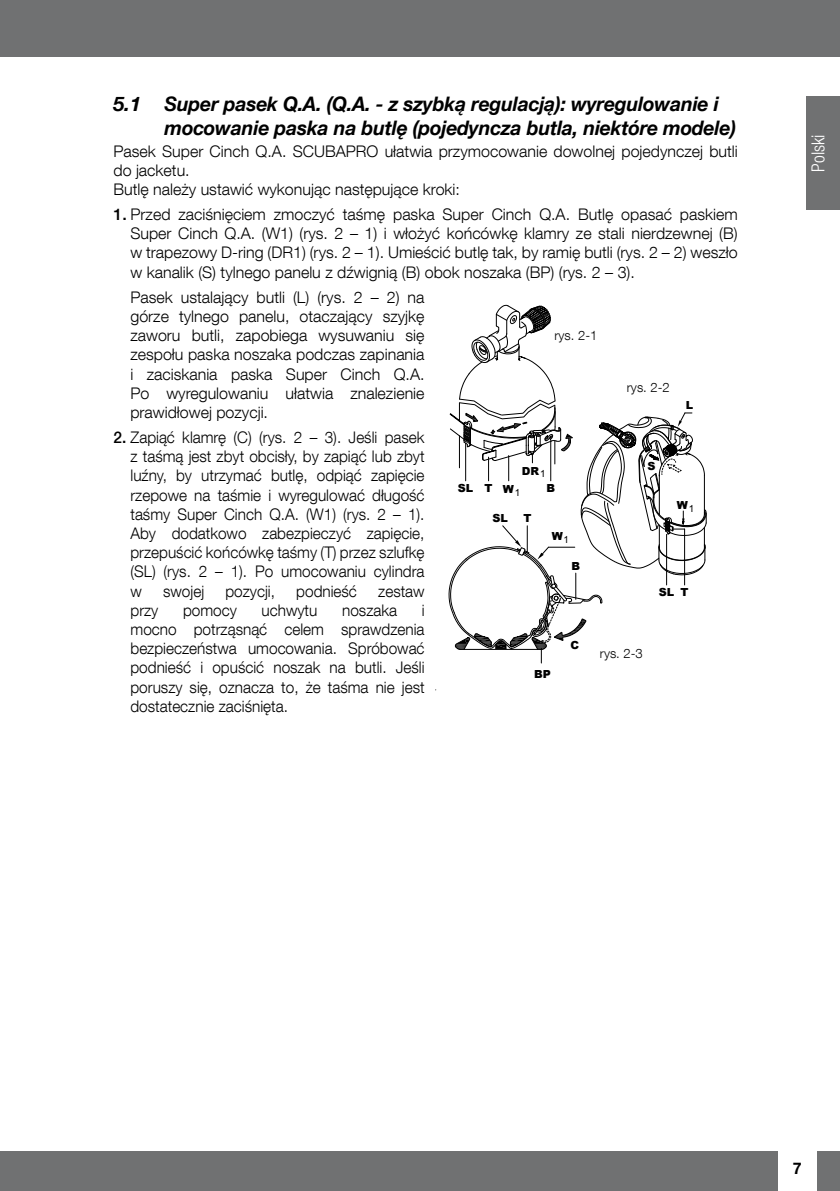
<style>
.page{position:relative;width:840px;height:1191px;background:#fff}
.page>*{position:absolute;margin:0;border:0;box-sizing:border-box;transform-origin:0 0}
.t1{font:italic 700 20px/24px "Helvetica Neue LT Com";letter-spacing:-.01em;color:#000}
.t2{font:300 condensed 18px "Helvetica Neue LT Com";color:#fff}
.t3{font:300 16px/19.2px "Helvetica Neue LT Com";color:#000;text-align:justify}
.t4{font:300 16px/19.2px "Helvetica Neue LT Com";color:#000;text-align:justify;scale:.96 1}
.t5{font:700 16px "Helvetica Neue LT Com";color:#000}
.t6{font:300 13px "Helvetica Neue LT Com";color:#000}
.t7{font:900 11.2px "Arial";color:#000}
.t8{font:9.8px "Arial";color:#000}
.s1{font-weight:500}
</style>
<div class="page">
<div style="left:0;top:0;width:839px;height:57px;background:#707172"></div>
<div style="left:0;top:1151px;width:777px;height:40px;background:#707172"></div>
<div style="left:816px;top:1151px;width:23px;height:40px;background:#707172"></div>
<div style="left:805px;top:96px;width:34px;height:114px;background:#707172"></div>
<svg style="left:448px;top:305px;width:258px;height:358px"></svg>
<p class="t1" style="left:164px;top:91px;width:572px;text-indent:-51px">5.1 Super pasek Q.A. (Q.A. - z szybką regulacją): wyregulowanie i mocowanie paska na butlę (pojedyncza butla, niektóre modele)</p>
<p class="t3" style="left:113px;top:141px;width:625px;text-align:left">Pasek Super Cinch Q.A. SCUBAPRO ułatwia przymocowanie dowolnej pojedynczej butli do jacketu.<br>Butlę należy ustawić wykonując następujące kroki:</p>
<p class="t3" style="left:130px;top:204px;width:608px;text-indent:-17px"><span class="s1">1.</span> Przed zaciśnięciem zmoczyć taśmę paska Super Cinch Q.A. Butlę opasać paskiem Super Cinch Q.A. (W1) (rys. 2 – 1) i włożyć końcówkę klamry ze stali nierdzewnej (B) w trapezowy D-ring (DR1) (rys. 2 – 1). Umieścić butlę tak, by ramię butli (rys. 2 – 2) weszło w kanalik (S) tylnego panelu z dźwignią (B) obok noszaka (BP) (rys. 2 – 3).</p>
<p class="t3" style="left:130px;top:287px;width:295px">Pasek ustalający butli (L) (rys. 2 – 2) na górze tylnego panelu, otaczający szyjkę zaworu butli, zapobiega wysuwaniu się zespołu paska noszaka podczas zapinania i zaciskania paska Super Cinch Q.A.<br>Po wyregulowaniu ułatwia znalezienie prawidłowej pozycji.</p>
<p class="t4" style="left:130px;top:427px;width:308px;text-indent:-17px"><span class="s1">2.</span> Zapiąć klamrę (C) (rys. 2 – 3). Jeśli pasek z taśmą jest zbyt obcisły, by zapiąć lub zbyt luźny, by utrzymać butlę, odpiąć zapięcie rzepowe na taśmie i wyregulować długość taśmy Super Cinch Q.A. (W1) (rys. 2 – 1).<br>Aby dodatkowo zabezpieczyć zapięcie, przepuścić końcówkę taśmy (T) przez szlufkę (SL) (rys. 2 – 1). Po umocowaniu cylindra w</p>
<p class="t6" style="left:554px;top:328px;width:44px">rys. 2-1</p>
<p class="t6" style="left:626px;top:379px;width:44px">rys. 2-2</p>
<p class="t7" style="left:685px;top:397px;width:9px">L</p>
<p class="t7" style="left:647px;top:458px;width:10px">S</p>
<p class="t7" style="left:521px;top:463px;width:19px">DR</p>
<p class="t7" style="left:523px;top:510px;width:10px">T</p>
<p class="t8" style="left:540px;top:467px;width:7px">1</p>
<p class="t7" style="left:457px;top:480px;width:36px">SL T</p>
<p class="t7" style="left:546px;top:480px;width:10px">B</p>
<p class="t7" style="left:502px;top:480px;width:13px">W</p>
<p class="t7" style="left:492px;top:510px;width:17px">SL</p>
<p class="t8" style="left:514px;top:486px;width:7px">1</p>
<p class="t7" style="left:676px;top:496px;width:19px">W<sub>1</sub></p>
<p class="t7" style="left:551px;top:528px;width:19px">W<sub>1</sub></p>
<p class="t7" style="left:571px;top:557px;width:10px">B</p>
<p class="t4" style="left:163px;top:581px;width:44px">swojej</p>
<p class="t4" style="left:225px;top:581px;width:53px">pozycji,</p>
<p class="t4" style="left:296px;top:581px;width:65px">podnieść</p>
<p class="t4" style="left:378px;top:581px;width:50px">zestaw</p>
<p class="t7" style="left:658px;top:584px;width:17px">SL</p>
<p class="t7" style="left:680px;top:584px;width:10px">T</p>
<p class="t4" style="left:130px;top:600px;width:308px;text-indent:291px">i mocno potrząsnąć celem sprawdzenia bezpieczeństwa umocowania. Spróbować podnieść i opuścić noszak na butli. Jeśli poruszy się, oznacza to, że taśma nie jest dostatecznie zaciśnięta.</p>
<p class="t4" style="left:130px;top:600px;width:31px">przy</p>
<p class="t4" style="left:183px;top:600px;width:58px">pomocy</p>
<p class="t4" style="left:261px;top:600px;width:60px">uchwytu</p>
<p class="t4" style="left:342px;top:600px;width:59px">noszaka</p>
<p class="t7" style="left:534px;top:665px;width:18px">BP</p>
<p class="t7" style="left:570px;top:636px;width:10px">C</p>
<p class="t6" style="left:599px;top:645px;width:44px">rys. 2-3</p>
<p class="t2" style="left:807px;top:172px;width:39px;rotate:-90deg">Polski</p>
<p class="t5" style="left:792px;top:1158px;width:10px">7</p>
</div>
